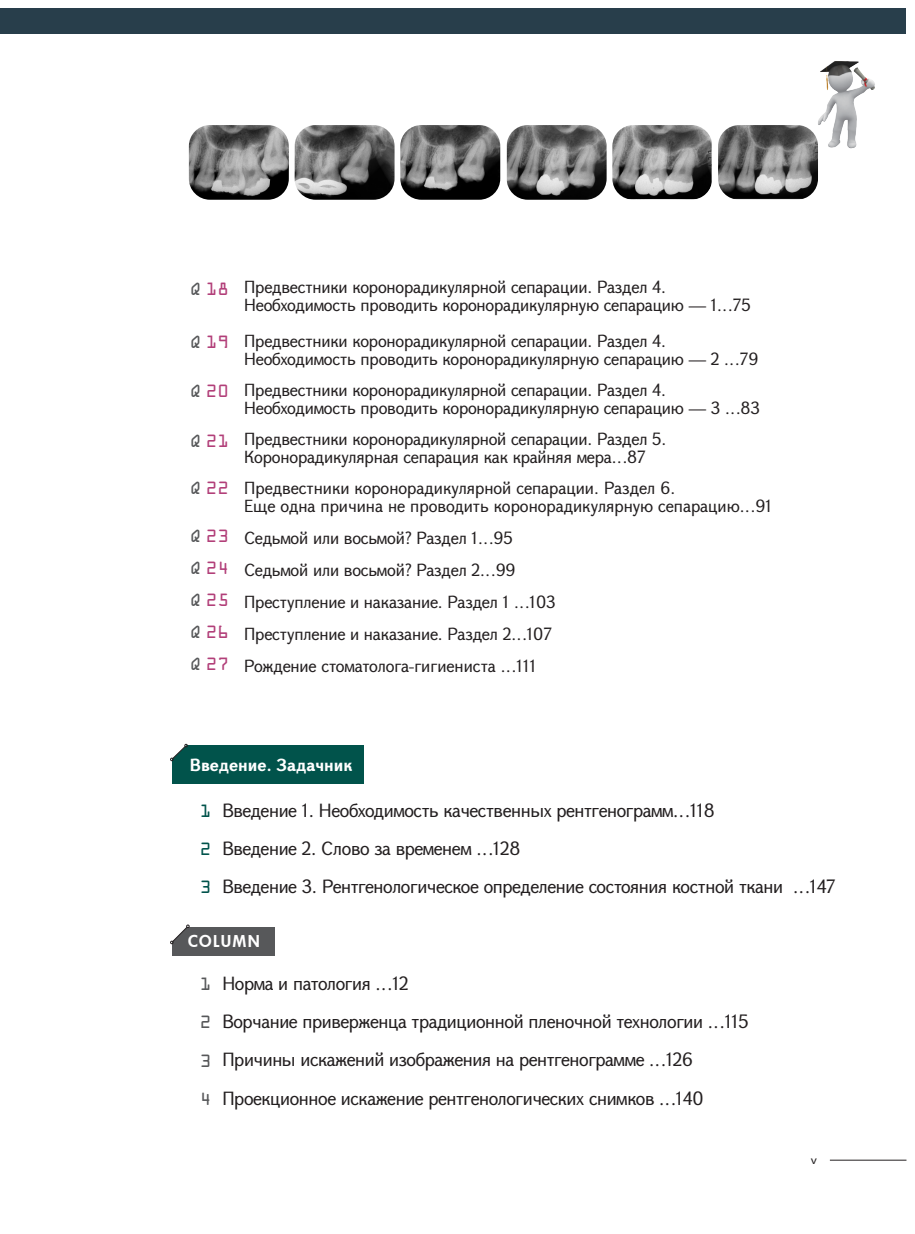
<style>
.page{position:relative;width:915px;height:1234px;background:#fff}
.page>*{position:absolute;margin:0;border:0;box-sizing:border-box;transform-origin:0 0}
.t1{font:18px "GHEA Grapalat";letter-spacing:-.02em;color:#231f20}
.t2{font:16.5px "GHEA Grapalat";letter-spacing:-.01em;color:#231f20}
.t3{font:700 16.5px "GHEA Grapalat";color:#fff}
.t4{font:15.9px "OCRA Std";color:#b23f79}
.t5{font:800 15.9px "Futura";letter-spacing:.1em;color:#fff}
.t6{font:15.9px "OCRA Std";color:#57585a}
.t7{font:15.9px "OCRA Std";color:#01534b}
.t8{font:11.55px "Myriad Pro";color:#231f20;scale:1.11 1}
.s1{color:#57585a}
</style>
<div class="page">
<div style="left:0;top:9px;width:906px;height:25px;background:#283e4b"></div>
<img style="left:819px;top:61px;width:18px;height:58px">
<img style="left:189px;top:125px;width:100px;height:75px">
<img style="left:294px;top:125px;width:100px;height:75px">
<img style="left:400px;top:125px;width:100px;height:75px">
<img style="left:506px;top:125px;width:100px;height:75px">
<img style="left:612px;top:125px;width:100px;height:75px">
<img style="left:718px;top:125px;width:99px;height:75px">
<div style="left:172px;top:745px;width:191px;height:38px;background:#01534b"></div>
<div style="left:172px;top:926px;width:102px;height:29px;background:#57585a"></div>
<svg style="left:170px;top:743px;width:18px;height:17px"></svg>
<svg style="left:170px;top:924px;width:19px;height:19px"></svg>
<hr style="left:829px;top:1159px;width:77px;height:1px;background:#231f20">
<p class="t4" style="left:190px;top:282px;width:41px"><span class="s1">Q</span> 18</p>
<p class="t4" style="left:190px;top:335px;width:41px"><span class="s1">Q</span> 19</p>
<p class="t4" style="left:190px;top:384px;width:41px"><span class="s1">Q</span> 20</p>
<p class="t4" style="left:190px;top:434px;width:41px"><span class="s1">Q</span> 21</p>
<p class="t4" style="left:190px;top:480px;width:41px"><span class="s1">Q</span> 22</p>
<p class="t4" style="left:190px;top:528px;width:41px"><span class="s1">Q</span> 23</p>
<p class="t4" style="left:190px;top:560px;width:41px"><span class="s1">Q</span> 24</p>
<p class="t4" style="left:190px;top:592px;width:41px"><span class="s1">Q</span> 25</p>
<p class="t4" style="left:190px;top:624px;width:41px"><span class="s1">Q</span> 26</p>
<p class="t4" style="left:190px;top:657px;width:41px"><span class="s1">Q</span> 27</p>
<p class="t2" style="left:244px;top:275px;width:423px">Предвестники коронорадикулярной сепарации. Раздел 4.</p>
<p class="t2" style="left:244px;top:293px;width:508px">Необходимость проводить коронорадикулярную сепарацию — 1…75</p>
<p class="t2" style="left:244px;top:329px;width:423px">Предвестники коронорадикулярной сепарации. Раздел 4.</p>
<p class="t2" style="left:244px;top:347px;width:515px">Необходимость проводить коронорадикулярную сепарацию — 2 …79</p>
<p class="t2" style="left:244px;top:378px;width:423px">Предвестники коронорадикулярной сепарации. Раздел 4.</p>
<p class="t2" style="left:244px;top:396px;width:517px">Необходимость проводить коронорадикулярную сепарацию — 3 …83</p>
<p class="t2" style="left:244px;top:427px;width:424px">Предвестники коронорадикулярной сепарации. Раздел 5.</p>
<p class="t2" style="left:244px;top:445px;width:403px">Коронорадикулярная сепарация как крайняя мера…87</p>
<p class="t2" style="left:244px;top:476px;width:432px">Предвестники коронорадикулярной сепарации. Раздел 6.</p>
<p class="t2" style="left:244px;top:494px;width:529px">Еще одна причина не проводить коронорадикулярную сепарацию…91</p>
<p class="t2" style="left:244px;top:526px;width:270px">Седьмой или восьмой? Раздел 1…95</p>
<p class="t2" style="left:244px;top:558px;width:273px">Седьмой или восьмой? Раздел 2…99</p>
<p class="t2" style="left:244px;top:590px;width:313px">Преступление и наказание. Раздел 1 …103</p>
<p class="t2" style="left:244px;top:622px;width:309px">Преступление и наказание. Раздел 2…107</p>
<p class="t2" style="left:244px;top:654px;width:293px">Рождение стоматолога-гигиениста …111</p>
<p class="t3" style="left:190px;top:753px;width:163px">Введение. Задачник</p>
<p class="t7" style="left:200px;top:803px;width:13px">1</p>
<p class="t7" style="left:200px;top:841px;width:13px">2</p>
<p class="t7" style="left:200px;top:880px;width:13px">3</p>
<p class="t1" style="left:222px;top:797px;width:493px">Введение 1. Необходимость качественных рентгенограмм…118</p>
<p class="t1" style="left:222px;top:835px;width:299px">Введение 2. Слово за временем …128</p>
<p class="t1" style="left:222px;top:873px;width:614px">Введение 3. Рентгенологическое определение состояния костной ткани …147</p>
<p class="t5" style="left:188px;top:930px;width:73px">COLUMN</p>
<p class="t6" style="left:200px;top:976px;width:13px">1</p>
<p class="t6" style="left:200px;top:1015px;width:13px">2</p>
<p class="t6" style="left:200px;top:1053px;width:13px">3</p>
<p class="t6" style="left:200px;top:1091px;width:13px">4</p>
<p class="t1" style="left:222px;top:970px;width:188px">Норма и патология …12</p>
<p class="t1" style="left:222px;top:1008px;width:527px">Ворчание приверженца традиционной пленочной технологии …115</p>
<p class="t1" style="left:222px;top:1046px;width:472px">Причины искажений изображения на рентгенограмме …126</p>
<p class="t1" style="left:222px;top:1084px;width:482px">Проекционное искажение рентгенологических снимков …140</p>
<p class="t8" style="left:810px;top:1152px;width:7px">v</p>
</div>
